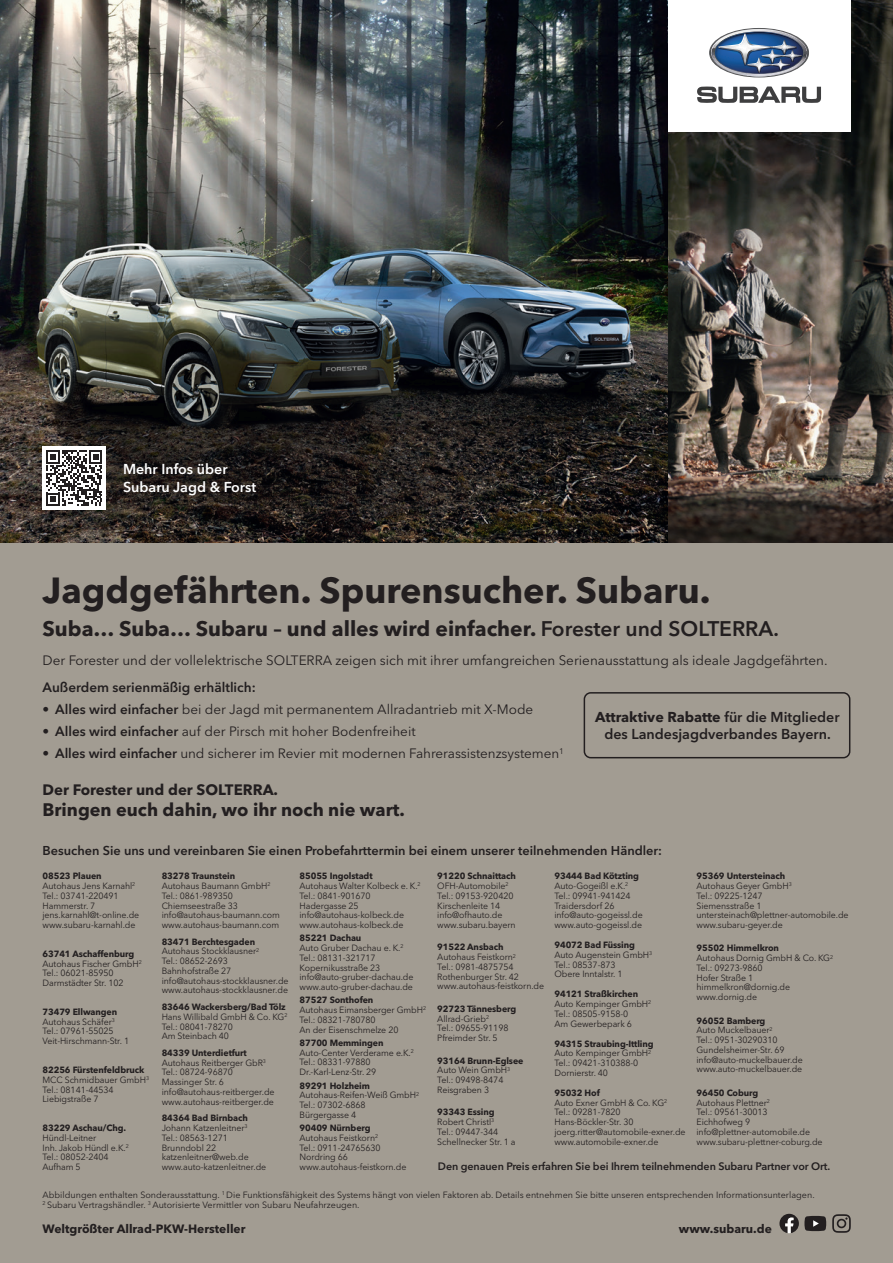
<style>
.page{position:relative;width:893px;height:1263px;background:#a29c92}
.page>*{position:absolute;margin:0;border:0;box-sizing:border-box;transform-origin:0 0}
.t1{font:700 36px "Avenir Next LT Pro";color:#231f20}
.t2{font:700 21px "Avenir Next LT Pro";color:#231f20}
.t3{font:700 18px "Avenir Next LT Pro";color:#231f20}
.t4{font:700 15px "Avenir Next LT Pro";color:#231f20}
.t5{font:600 14.25px/17.1px "Avenir Next LT Pro";color:#231f20;text-align:center}
.t6{font:600 14.25px/18px "Avenir Next LT Pro";color:#fff}
.t7{font:13.5px "Avenir Next LT Pro";color:#231f20}
.t8{font:600 13.5px "Avenir Next LT Pro";color:#231f20}
.t9{font:600 12.75px "Avenir Next LT Pro";color:#231f20}
.t10{font:700 12px "Avenir Next LT Pro";color:#231f20}
.t11{font:600 10.8px "Avenir Next LT Pro";letter-spacing:-.01em;color:#231f20}
.t12{font:9px/9.8px "Avenir Next LT Pro";letter-spacing:-.01em;color:#231f20}
.t13{font:700 9px "Avenir Next LT Pro";letter-spacing:-.01em;color:#231f20}
.s1{font-weight:600}
.s2{font-weight:700}
</style>
<div class="page">
<img style="left:0;top:0;width:893px;height:543px">
<svg style="left:668px;top:461px;width:225px;height:82px;background:#4a3e36"></svg>
<svg style="left:832px;top:1214px;width:19px;height:19px"></svg>
<svg style="left:779px;top:1214px;width:47px;height:19px"></svg>
<div style="left:584px;top:692px;width:266px;height:66px;border:2px solid #231f20;border-radius:6px"></div>
<div style="left:43px;top:446px;width:63px;height:64px;background:#fff"></div>
<svg style="left:46px;top:450px;width:56px;height:56px"></svg>
<div style="left:668px;top:0;width:182px;height:132px;background:#fff"></div>
<svg style="left:697px;top:87px;width:124px;height:16px"></svg>
<svg style="left:710px;top:28px;width:98px;height:49px"></svg>
<h3 class="t6" style="left:123px;top:460px;width:135px">Mehr Infos über<br>Subaru Jagd &amp; Forst</h3>
<h1 class="t1" style="left:43px;top:568px;width:670px">Jagdgefährten. Spurensucher. Subaru.</h1>
<h2 class="t2" style="left:43px;top:615px;width:738px">Suba… Suba… Subaru – und alles wird einfacher. <span class="s1">Forester und SOLTERRA.</span></h2>
<h3 class="t7" style="left:43px;top:653px;width:787px">Der Forester und der vollelektrische SOLTERRA zeigen sich mit ihrer umfangreichen Serienausstattung als ideale Jagdgefährten.</h3>
<h3 class="t8" style="left:43px;top:679px;width:215px">Außerdem serienmäßig erhältlich:</h3>
<h3 class="t7" style="left:43px;top:701px;width:492px"><span class="s1">• Alles wird einfacher</span> bei der Jagd mit permanentem Allradantrieb mit X-Mode</h3>
<h3 class="t7" style="left:43px;top:723px;width:375px"><span class="s1">• Alles wird einfacher</span> auf der Pirsch mit hoher Bodenfreiheit</h3>
<h3 class="t7" style="left:43px;top:746px;width:523px"><span class="s1">• Alles wird einfacher</span> und sicherer im Revier mit modernen Fahrerassistenzsystemen<sup>1</sup></h3>
<h3 class="t5" style="left:595px;top:708px;width:246px"><span class="s2">Attraktive Rabatte</span> für die Mitglieder des Landesjagdverbandes Bayern.</h3>
<h3 class="t4" style="left:43px;top:780px;width:237px">Der Forester und der SOLTERRA.</h3>
<h3 class="t3" style="left:43px;top:799px;width:364px">Bringen euch dahin, wo ihr noch nie wart.</h3>
<h3 class="t9" style="left:43px;top:843px;width:621px">Besuchen Sie uns und vereinbaren Sie einen Probefahrttermin bei einem unserer teilnehmenden Händler:</h3>
<p class="t12" style="left:43px;top:871px;width:98px"><span class="s2">08523 Plauen<br></span>Autohaus Jens Karnahl<sup>2<br></sup>Tel.: 03741-220491<br>Hammerstr. 7 jens.karnahl@t-online.de www.subaru-karnahl.de</p>
<p class="t12" style="left:43px;top:949px;width:101px"><span class="s2">63741 Aschaffenburg<br></span>Autohaus Fischer GmbH<sup>2<br></sup>Tel.: 06021-85950<br>Darmstädter Str. 102</p>
<p class="t12" style="left:43px;top:1007px;width:88px"><span class="s2">73479 Ellwangen<br></span>Autohaus Schäfer<sup>3<br></sup>Tel.: 07961-55025<br>Veit-Hirschmann-Str. 1</p>
<p class="t12" style="left:43px;top:1065px;width:108px"><span class="s2">82256 Fürstenfeldbruck<br></span>MCC Schmidbauer GmbH<sup>3<br></sup>Tel.: 08141-44534<br>Liebigstraße 7</p>
<p class="t13" style="left:43px;top:1122px;width:85px">83229 Aschau/Chg.</p>
<p class="t12" style="left:43px;top:1133px;width:88px">Hündl-Leitner<br>Inh. Jakob Hündl e.K.<sup>2<br></sup>Tel.: 08052-2404<br>Aufham 5</p>
<p class="t12" style="left:162px;top:871px;width:120px"><span class="s2">83278 Traunstein<br></span>Autohaus Baumann GmbH<sup>2<br></sup>Tel.: 0861-989350<br>Chiemseestraße 33 info@autohaus-baumann.com www.autohaus-baumann.com</p>
<p class="t12" style="left:162px;top:936px;width:128px"><span class="s2">83471 Berchtesgaden<br></span>Autohaus Stockklausner<sup>2<br></sup>Tel.: 08652-2693<br>Bahnhofstraße 27 info@autohaus-stockklausner.de www.autohaus-stockklausner.de</p>
<p class="t12" style="left:162px;top:1002px;width:127px"><span class="s2">83646 Wackersberg/Bad Tölz<br></span>Hans Willibald GmbH &amp; Co. KG<sup>2<br></sup>Tel.: 08041-78270<br>Am Steinbach 40</p>
<p class="t12" style="left:162px;top:1048px;width:114px"><span class="s2">84339 Unterdietfurt<br></span>Autohaus Reitberger GbR<sup>3<br></sup>Tel.: 08724-96870<br>Massinger Str. 6 info@autohaus-reitberger.de www.autohaus-reitberger.de</p>
<p class="t12" style="left:162px;top:1113px;width:106px"><span class="s2">84364 Bad Birnbach<br></span>Johann Katzenleitner<sup>3<br></sup>Tel.: 08563-1271<br>Brunndobl 22 katzenleitner@web.de www.auto-katzenleitner.de</p>
<p class="t12" style="left:299px;top:871px;width:123px"><span class="s2">85055 Ingolstadt<br></span>Autohaus Walter Kolbeck e. K.<sup>2<br></sup>Tel.: 0841-901670<br>Hadergasse 25 info@autohaus-kolbeck.de www.autohaus-kolbeck.de</p>
<p class="t12" style="left:299px;top:933px;width:116px"><span class="s2">85221 Dachau<br></span>Auto Gruber Dachau e. K.<sup>2<br></sup>Tel.: 08131-321717<br>Kopernikusstraße 23 info@auto-gruber-dachau.de www.auto-gruber-dachau.de</p>
<p class="t12" style="left:299px;top:995px;width:128px"><span class="s2">87527 Sonthofen<br></span>Autohaus Eimansberger GmbH<sup>2<br></sup>Tel.: 08321-780780<br>An der Eisenschmelze 20</p>
<p class="t12" style="left:299px;top:1038px;width:116px"><span class="s2">87700 Memmingen<br></span>Auto-Center Verderame e.K.<sup>2<br></sup>Tel.: 08331-97880<br>Dr.-Karl-Lenz-Str. 29</p>
<p class="t12" style="left:299px;top:1080px;width:121px"><span class="s2">89291 Holzheim<br></span>Autohaus-Reifen-Weiß GmbH<sup>2<br></sup>Tel.: 07302-6868<br>Bürgergasse 4</p>
<p class="t12" style="left:299px;top:1123px;width:108px"><span class="s2">90409 Nürnberg<br></span>Autohaus Feistkorn<sup>2<br></sup>Tel.: 0911-24765630<br>Nordring 66 www.autohaus-feistkorn.de</p>
<p class="t12" style="left:437px;top:871px;width:80px"><span class="s2">91220 Schnaittach<br></span>OFH-Automobile<sup>2<br></sup>Tel.: 09153-920420<br>Kirschenleite 14 info@ofhauto.de www.subaru.bayern</p>
<p class="t12" style="left:437px;top:942px;width:108px"><span class="s2">91522 Ansbach<br></span>Autohaus Feistkorn<sup>2<br></sup>Tel.: 0981-4875754<br>Rothenburger Str. 42 www.autohaus-feistkorn.de</p>
<p class="t12" style="left:437px;top:1004px;width:80px"><span class="s2">92723 Tännesberg<br></span>Allrad-Grieb<sup>2<br></sup>Tel.: 09655-91198<br>Pfreimder Str. 5</p>
<p class="t12" style="left:437px;top:1055px;width:88px"><span class="s2">93164 Brunn-Eglsee<br></span>Auto Wein GmbH<sup>3<br></sup>Tel.: 09498-8474<br>Reisgraben 3</p>
<p class="t12" style="left:437px;top:1107px;width:80px"><span class="s2">93343 Essing<br></span>Robert Christl<sup>3<br></sup>Tel.: 09447-344<br>Schellnecker Str. 1 a</p>
<p class="t12" style="left:554px;top:871px;width:90px"><span class="s2">93444 Bad Kötzting<br></span>Auto-Gogeißl e.K.<sup>2<br></sup>Tel.: 09941-941424<br>Traidersdorf 26 info@auto-gogeissl.de www.auto-gogeissl.de</p>
<p class="t12" style="left:554px;top:940px;width:99px"><span class="s2">94072 Bad Füssing<br></span>Auto Augenstein GmbH<sup>3<br></sup>Tel.: 08537-873<br>Obere Inntalstr. 1</p>
<p class="t12" style="left:554px;top:989px;width:98px"><span class="s2">94121 Straßkirchen<br></span>Auto Kempinger GmbH<sup>2<br></sup>Tel.: 08505-9158-0<br>Am Gewerbepark 6</p>
<p class="t12" style="left:554px;top:1038px;width:101px"><span class="s2">94315 Straubing-Ittling<br></span>Auto Kempinger GmbH<sup>2<br></sup>Tel.: 09421-310388-0<br>Dornierstr. 40</p>
<p class="t12" style="left:554px;top:1088px;width:133px"><span class="s2">95032 Hof<br></span>Auto Exner GmbH &amp; Co. KG<sup>2<br></sup>Tel.: 09281-7820<br>Hans-Böckler-Str. 30 joerg.ritter@automobile-exner.de www.automobile-exner.de</p>
<p class="t12" style="left:696px;top:871px;width:154px"><span class="s2">95369 Untersteinach<br></span>Autohaus Geyer GmbH<sup>3<br></sup>Tel.: 09225-1247<br>Siemensstraße 1 untersteinach@plettner-automobile.de www.subaru-geyer.de</p>
<p class="t12" style="left:696px;top:943px;width:138px"><span class="s2">95502 Himmelkron<br></span>Autohaus Dornig GmbH &amp; Co. KG<sup>2<br></sup>Tel.: 09273-9860<br>Hofer Straße 1 himmelkron@dornig.de www.dornig.de</p>
<p class="t12" style="left:696px;top:1015px;width:108px"><span class="s2">96052 Bamberg<br></span>Auto Muckelbauer<sup>2<br></sup>Tel.: 0951-30290310<br>Gundelsheimer-Str. 69 info@auto-muckelbauer.de www.auto-muckelbauer.de</p>
<p class="t12" style="left:696px;top:1088px;width:128px"><span class="s2">96450 Coburg<br></span>Autohaus Plettner<sup>2<br></sup>Tel.: 09561-30013<br>Eichhofweg 9 info@plettner-automobile.de www.subaru-plettner-coburg.de</p>
<p class="t11" style="left:438px;top:1160px;width:394px">Den genauen Preis erfahren Sie bei Ihrem teilnehmenden Subaru Partner vor Ort.</p>
<p class="t12" style="left:43px;top:1189px;width:774px;line-height:10.5px">Abbildungen enthalten Sonderausstattung. <sup>1</sup> Die Funktionsfähigkeit des Systems hängt von vielen Faktoren ab. Details entnehmen Sie bitte unseren entsprechenden Informationsunterlagen.<br><sup>2</sup> Subaru Vertragshändler. <sup>3</sup> Autorisierte Vermittler von Subaru Neufahrzeugen.</p>
<h3 class="t10" style="left:43px;top:1222px;width:204px">Weltgrößter Allrad-PKW-Hersteller</h3>
<h3 class="t10" style="left:679px;top:1222px;width:95px">www.subaru.de</h3>
</div>
